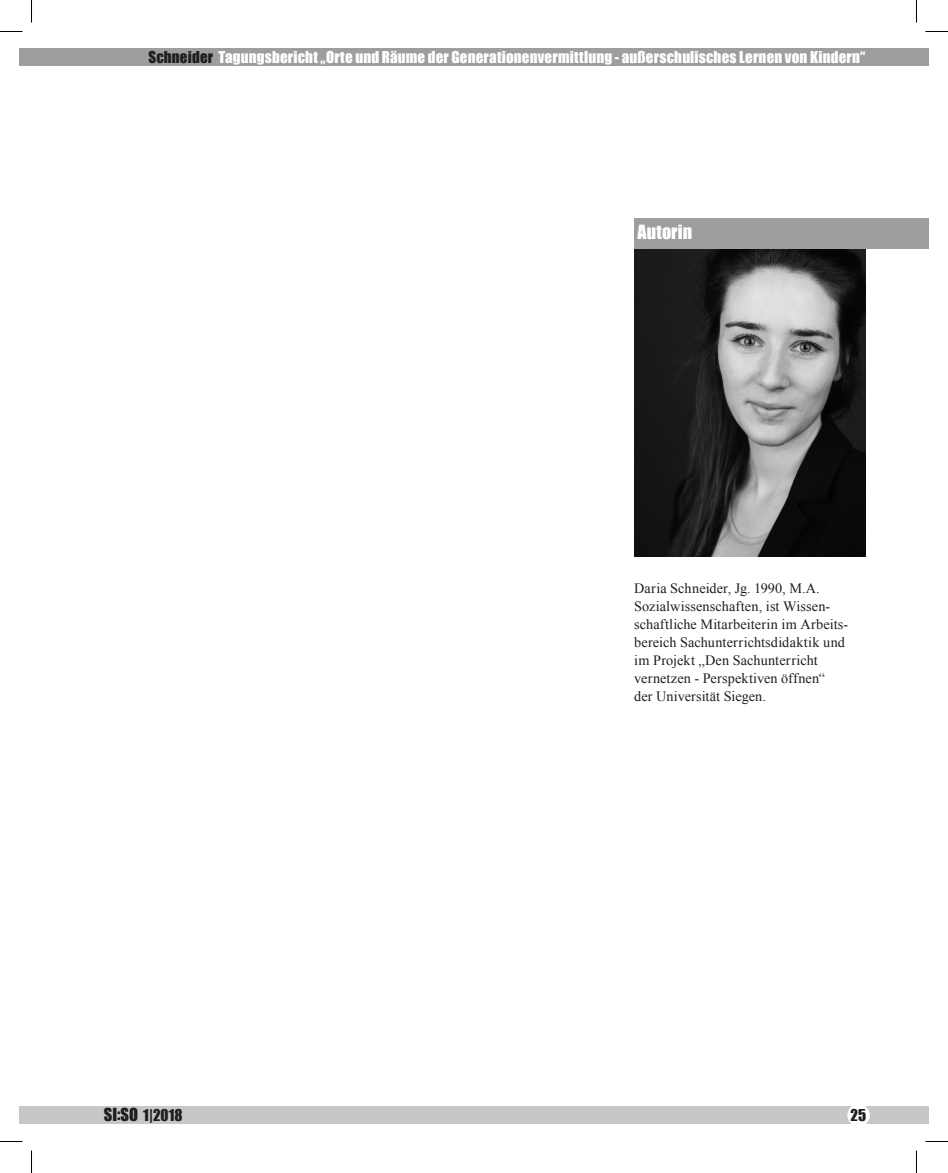
<style>
.page{position:relative;width:948px;height:1173px;background:#fff}
.page>*{position:absolute;margin:0;border:0;box-sizing:border-box;transform-origin:0 0}
.t1{font:18px "Impact";letter-spacing:.01em;color:#fff}
.t2{font:15px "Impact";letter-spacing:.01em;color:#fff}
.t3{font:15px "Impact";color:#1d1e1f}
.t4{font:14.25px/18px "Times New Roman";letter-spacing:.01em;color:#1d1e1f}
.s1{color:#1d1e1f}
.s2{font-size:16.5px}
</style>
<div class="page">
<div style="left:19px;top:49px;width:13px;height:17px;background:#9e9e9e"></div>
<div style="left:19px;top:1106px;width:13px;height:17px;background:#c7c7c7"></div>
<div style="left:32px;top:49px;width:897px;height:17px;background:#9e9e9e"></div>
<div style="left:32px;top:1106px;width:897px;height:17px;background:#c7c7c7"></div>
<div style="left:847px;top:1104px;width:22px;height:22px;background:#fff;border-radius:50%"></div>
<img style="left:634px;top:249px;width:231px;height:308px">
<div style="left:634px;top:219px;width:295px;height:30px;background:#9e9e9e"></div>
<svg style="left:0;top:31px;width:22px;height:1px"></svg>
<svg style="left:925px;top:31px;width:22px;height:1px"></svg>
<svg style="left:0;top:1141px;width:22px;height:1px"></svg>
<svg style="left:925px;top:1141px;width:22px;height:1px"></svg>
<svg style="left:31px;top:0;width:1px;height:23px"></svg>
<svg style="left:31px;top:1150px;width:1px;height:23px"></svg>
<svg style="left:916px;top:0;width:1px;height:23px"></svg>
<svg style="left:916px;top:1150px;width:1px;height:23px"></svg>
<p class="t2" style="left:148px;top:45px;width:718px"><span class="s1">Schneider</span> Tagungsbericht „Orte und Räume der Generationenvermittlung - außerschulisches Lernen von Kindern“</p>
<p class="t1" style="left:637px;top:218px;width:56px">Autorin</p>
<p class="t4" style="left:634px;top:579px;width:215px">Daria Schneider, Jg. 1990, M.A.<br>Sozialwissenschaften, ist Wissen&shy;schaftliche Mitarbeiterin im Arbeits&shy;bereich Sachunterrichtsdidaktik und im Projekt „Den Sachunterricht vernetzen - Perspektiven öffnen“<br>der Universität Siegen.</p>
<p class="t3" style="left:104px;top:1103px;width:80px"><span class="s2">SI:SO</span> 1|2018</p>
<p class="t3" style="left:850px;top:1103px;width:17px">25</p>
</div>
